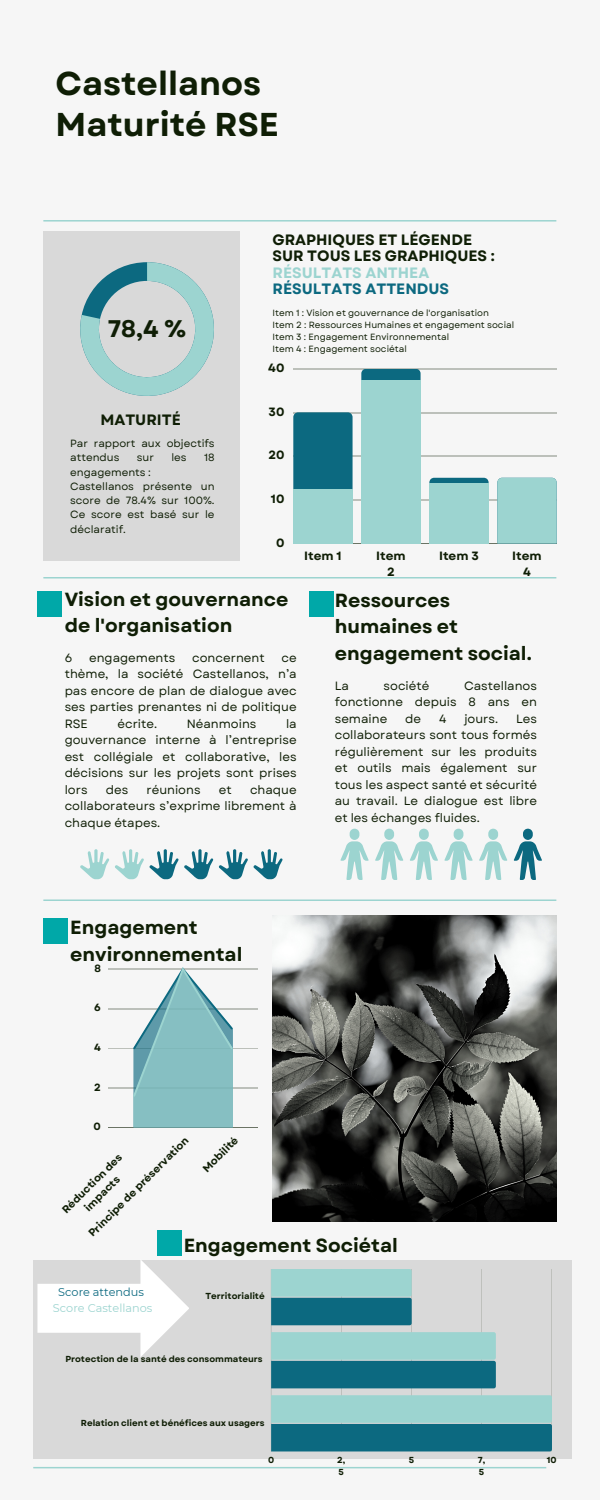
<style>
.page{position:relative;width:600px;height:1500px;background:#f6f6f6}
.page>*{position:absolute;margin:0;border:0;box-sizing:border-box;transform-origin:0 0}
.t1{font:700 33px "Garet";color:#0f1e05}
.t2{font:700 24px "Garet";color:#0f1e05}
.t3{font:700 19px/26.2px "Garet";color:#0f1e05}
.t4{font:700 15px/16.5px "Garet";color:#0f1e05}
.t5{font:700 15px "Garet";color:#0c6980}
.t6{font:12px/16.5px "Garet";color:#0f1e05;text-align:justify}
.t7{font:700 12px/16.5px "Garet";color:#0f1e05;text-align:center}
.t8{font:11.3px "Montserrat";color:#9cd4d0}
.t9{font:11.3px "Montserrat";color:#0c6980}
.t10{font:10.5px/14.2px "Garet";color:#0f1e05}
.t11{font:700 10.5px/14.4px "Garet";color:#0f1e05;text-align:center}
.t12{font:9px "Garet";color:#0f1e05}
.t13{font:700 8.7px/12px "Garet";color:#0f1e05}
.s1{color:#9cd4d0}
</style>
<div class="page">
<div style="left:33px;top:1260px;width:539px;height:199px;background:#d9d9d9"></div>
<div style="left:37px;top:591px;width:25px;height:25px;background:#00a8a8"></div>
<div style="left:309px;top:591px;width:25px;height:25px;background:#00a8a8"></div>
<hr style="left:43px;top:220px;width:513px;height:2px;background:#9cd4d0">
<hr style="left:43px;top:577px;width:513px;height:1px;background:#9cd4d0">
<hr style="left:43px;top:899px;width:513px;height:2px;background:#9cd4d0">
<hr style="left:33px;top:1467px;width:513px;height:1px;background:#9cd4d0">
<svg style="left:80px;top:849px;width:202px;height:30px"></svg>
<img style="left:272px;top:915px;width:285px;height:306px">
<div style="left:43px;top:918px;width:25px;height:26px;background:#00a8a8"></div>
<hr style="left:109px;top:969px;width:149px;height:1px;background:#0f1e05">
<hr style="left:109px;top:1008px;width:149px;height:1px;background:#0f1e05">
<hr style="left:109px;top:1048px;width:149px;height:1px;background:#0f1e05">
<hr style="left:109px;top:1088px;width:149px;height:1px;background:#0f1e05">
<hr style="left:109px;top:1127px;width:149px;height:1px;background:#0f1e05">
<div style="left:133px;top:969px;width:100px;height:159px;background:#86bfc2"></div>
<svg style="left:132px;top:967px;width:102px;height:131px"></svg>
<svg style="left:340px;top:829px;width:167px;height:51px"></svg>
<svg style="left:514px;top:829px;width:28px;height:51px"></svg>
<svg style="left:271px;top:1269px;width:281px;height:182px"></svg>
<svg style="left:409px;top:1269px;width:3px;height:56px"></svg>
<svg style="left:494px;top:1332px;width:2px;height:56px"></svg>
<svg style="left:550px;top:1395px;width:2px;height:56px"></svg>
<div style="left:157px;top:1230px;width:25px;height:26px;background:#00a8a8"></div>
<div style="left:43px;top:231px;width:197px;height:330px;background:#d9d9d9"></div>
<svg style="left:80px;top:262px;width:134px;height:134px"></svg>
<hr style="left:293px;top:369px;width:264px;height:1px;background:#0f1e05">
<hr style="left:293px;top:412px;width:264px;height:1px;background:#0f1e05">
<hr style="left:293px;top:456px;width:264px;height:1px;background:#0f1e05">
<hr style="left:293px;top:500px;width:264px;height:1px;background:#0f1e05">
<hr style="left:293px;top:543px;width:264px;height:1px;background:#0f1e05">
<div style="left:293px;top:412px;width:60px;height:77px;background:#0c6980"></div>
<svg style="left:361px;top:369px;width:60px;height:11px"></svg>
<svg style="left:429px;top:478px;width:60px;height:5px"></svg>
<div style="left:293px;top:489px;width:60px;height:55px;background:#9cd4d0"></div>
<div style="left:361px;top:380px;width:60px;height:164px;background:#9cd4d0"></div>
<div style="left:429px;top:484px;width:60px;height:60px;background:#9cd4d0"></div>
<div style="left:497px;top:478px;width:60px;height:66px;background:#9cd4d0"></div>
<svg style="left:37px;top:1260px;width:152px;height:97px"></svg>
<p class="t1" style="left:56px;top:59px;width:207px">Castellanos</p>
<p class="t1" style="left:56px;top:101px;width:225px">Maturité RSE</p>
<p class="t2" style="left:108px;top:312px;width:80px">78,4 %</p>
<p class="t4" style="left:100px;top:411px;width:82px">MATURITÉ</p>
<p class="t10" style="left:70px;top:436px;width:146px">Par rapport aux objectifs attendus</p>
<p class="t10" style="left:137px;top:451px;width:19px">sur</p>
<p class="t10" style="left:171px;top:451px;width:17px">les</p>
<p class="t10" style="left:204px;top:451px;width:12px">18</p>
<p class="t10" style="left:70px;top:465px;width:82px">engagements :</p>
<p class="t10" style="left:70px;top:479px;width:146px;text-align:justify">Castellanos présente un score de 78.4% sur 100%.<br>Ce score est basé sur le déclaratif.</p>
<p class="t4" style="left:272px;top:231px;width:201px">GRAPHIQUES ET LÉGENDE</p>
<p class="t4" style="left:272px;top:248px;width:224px">SUR TOUS LES GRAPHIQUES :<br><span class="s1">RÉSULTATS ANTHEA</span></p>
<p class="t5" style="left:272px;top:278px;width:178px">RÉSULTATS ATTENDUS</p>
<p class="t12" style="left:272px;top:307px;width:218px">Item 1 : Vision et gouvernance de l'organisation</p>
<p class="t12" style="left:272px;top:319px;width:243px">Item 2 : Ressources Humaines et engagement social</p>
<p class="t12" style="left:272px;top:331px;width:178px">Item 3 : Engagement Environnemental</p>
<p class="t12" style="left:272px;top:343px;width:136px">Item 4 : Engagement sociétal</p>
<p class="t7" style="left:268px;top:360px;width:18px">40</p>
<p class="t7" style="left:269px;top:403px;width:17px">30</p>
<p class="t7" style="left:268px;top:447px;width:18px">20</p>
<p class="t7" style="left:271px;top:491px;width:15px">10</p>
<p class="t7" style="left:276px;top:534px;width:10px">0</p>
<p class="t7" style="left:304px;top:547px;width:39px">Item 1</p>
<p class="t7" style="left:376px;top:547px;width:31px">Item<br>2</p>
<p class="t7" style="left:439px;top:547px;width:41px">Item 3</p>
<p class="t7" style="left:512px;top:547px;width:31px">Item<br>4</p>
<p class="t3" style="left:65px;top:586px;width:225px">Vision et gouvernance de l'organisation</p>
<p class="t6" style="left:65px;top:650px;width:9px">6</p>
<p class="t6" style="left:89px;top:650px;width:88px">engagements</p>
<p class="t6" style="left:192px;top:650px;width:74px">concernent</p>
<p class="t6" style="left:65px;top:650px;width:234px;text-indent:217px">ce thème, la société Castellanos, n’a pas encore de plan de dialogue avec ses parties prenantes ni de politique RSE</p>
<p class="t6" style="left:117px;top:716px;width:41px">écrite.</p>
<p class="t6" style="left:187px;top:716px;width:71px">Néanmoins</p>
<p class="t6" style="left:65px;top:716px;width:234px;text-indent:221px">la gouvernance interne à l’entreprise est collégiale et collaborative, les décisions sur les projets sont prises lors</p>
<p class="t6" style="left:106px;top:782px;width:24px">des</p>
<p class="t6" style="left:147px;top:782px;width:56px">réunions</p>
<p class="t6" style="left:219px;top:782px;width:14px">et</p>
<p class="t6" style="left:65px;top:782px;width:234px;text-indent:185px">chaque collaborateurs s’exprime librement à chaque étapes.</p>
<p class="t3" style="left:70px;top:915px;width:174px">Engagement environnemental</p>
<p class="t11" style="left:94px;top:961px;width:8px">8</p>
<p class="t11" style="left:94px;top:1001px;width:8px">6</p>
<p class="t11" style="left:94px;top:1040px;width:8px">4</p>
<p class="t11" style="left:94px;top:1080px;width:8px">2</p>
<p class="t11" style="left:93px;top:1119px;width:9px">0</p>
<p class="t3" style="left:335px;top:588px;width:199px">Ressources humaines et engagement social.</p>
<p class="t6" style="left:335px;top:677px;width:16px">La</p>
<p class="t6" style="left:384px;top:677px;width:47px">société</p>
<p class="t6" style="left:335px;top:677px;width:204px;text-indent:129px">Castellanos fonctionne depuis 8 ans en semaine</p>
<p class="t6" style="left:405px;top:710px;width:17px">de</p>
<p class="t6" style="left:439px;top:710px;width:9px">4</p>
<p class="t6" style="left:464px;top:710px;width:35px">jours.</p>
<p class="t6" style="left:335px;top:710px;width:204px;text-indent:181px">Les collaborateurs sont tous formés régulièrement sur les produits et outils mais également sur tous les aspect santé et sécurité au travail. Le dialogue est libre et les échanges fluides.</p>
<p class="t11" style="left:85px;top:1230px;width:138px;rotate:-45deg">Principe de préservation</p>
<p class="t11" style="left:199px;top:1165px;width:47px;rotate:-45deg">Mobilité</p>
<p class="t11" style="left:59px;top:1206px;width:81px;rotate:-45deg">Réduction des impacts</p>
<p class="t3" style="left:184px;top:1233px;width:216px">Engagement Sociétal</p>
<p class="t9" style="left:58px;top:1285px;width:87px">Score attendus</p>
<p class="t8" style="left:53px;top:1301px;width:101px">Score Castellanos</p>
<p class="t13" style="left:205px;top:1290px;width:61px">Territorialité</p>
<p class="t13" style="left:65px;top:1353px;width:199px">Protection de la santé des consommateurs</p>
<p class="t13" style="left:81px;top:1417px;width:185px">Relation client et bénéfices aux usagers</p>
<p class="t13" style="left:268px;top:1454px;width:8px">0</p>
<p class="t13" style="left:337px;top:1454px;width:10px">2,<br>5</p>
<p class="t13" style="left:409px;top:1454px;width:7px">5</p>
<p class="t13" style="left:478px;top:1454px;width:9px">7,<br>5</p>
<p class="t13" style="left:547px;top:1454px;width:11px">10</p>
</div>
